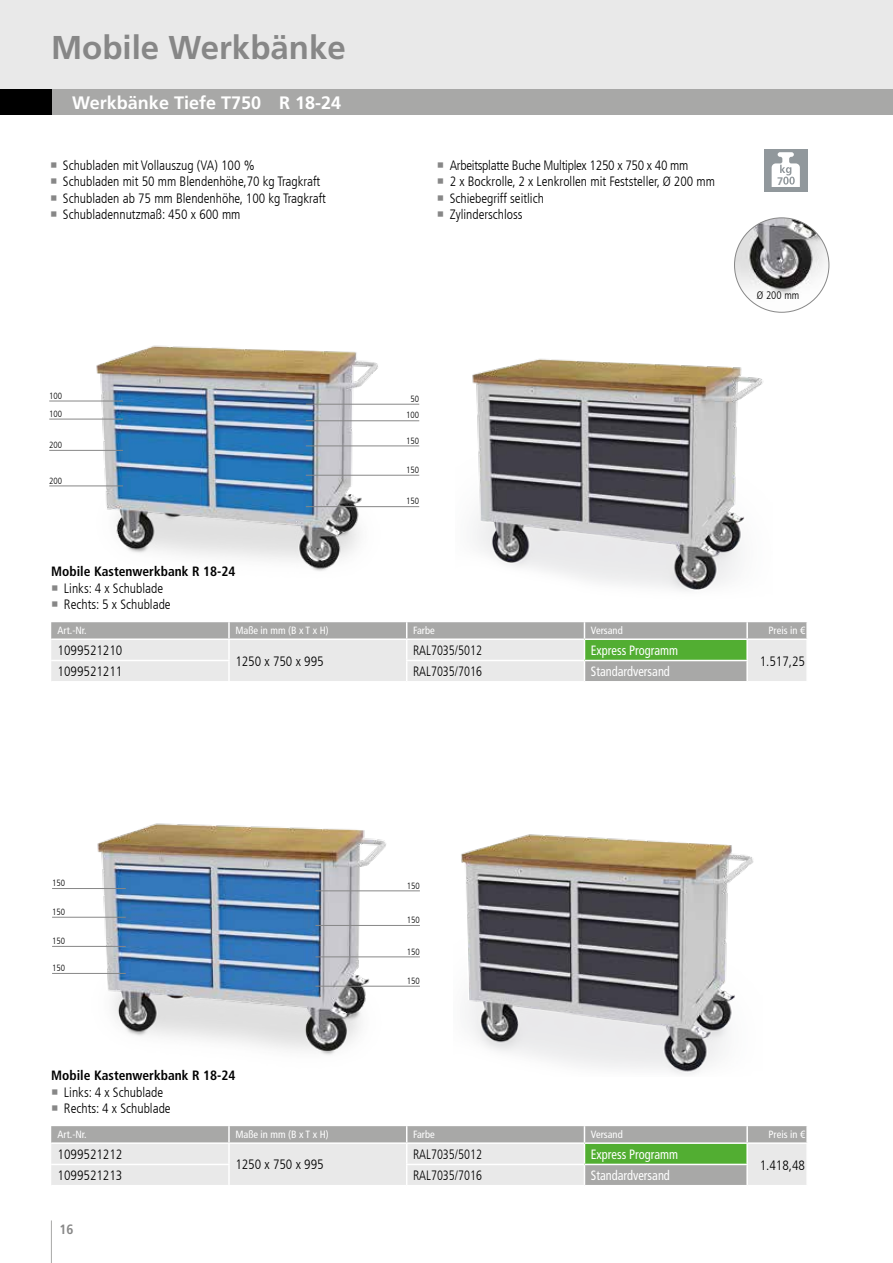
<style>
.page{position:relative;width:893px;height:1263px;background:#fff}
.page>*{position:absolute;margin:0;border:0;box-sizing:border-box;transform-origin:0 0}
.t1{font:700 33px "Frutiger LT Com";color:#878787}
.t2{font:700 18px "Frutiger LT Com";color:#fff}
.t3{font:300 condensed 13.5px/16.5px "Frutiger LT Com";color:#000}
.t4{font:condensed 13.5px "Frutiger LT Com";color:#fff;scale:.92 1}
.t5{font:700 condensed 13.5px "Frutiger LT Com";color:#000}
.t6{font:300 condensed 13.5px "Frutiger LT Com";color:#000;scale:.92 1}
.t7{font:700 condensed 13.5px "Frutiger LT Com";color:#878787}
.t8{font:300 condensed 10.95px "Frutiger LT Com";color:#000}
.t9{font:700 10.95px "Frutiger LT Com";color:#91989c}
.t10{font:condensed 10.5px "Frutiger LT Com";color:#fff}
.t11{font:300 condensed 9px/18px "Frutiger LT Com";color:#000}
</style>
<div class="page">
<div style="left:0;top:0;width:893px;height:89px;background:#e9e9e9"></div>
<hr style="left:51px;top:1220px;width:1px;height:43px;background:#a8a8a7">
<div style="left:765px;top:149px;width:43px;height:42px;background:#91989c"></div>
<img style="left:79px;top:345px;width:327px;height:226px">
<img style="left:472px;top:358px;width:291px;height:233px">
<hr style="left:49px;top:401px;width:74px;height:1px;background:#878787">
<hr style="left:49px;top:419px;width:74px;height:1px;background:#878787">
<hr style="left:49px;top:450px;width:74px;height:1px;background:#878787">
<hr style="left:49px;top:486px;width:74px;height:1px;background:#878787">
<hr style="left:306px;top:404px;width:113px;height:1px;background:#878787">
<hr style="left:306px;top:420px;width:113px;height:1px;background:#878787">
<hr style="left:306px;top:446px;width:113px;height:1px;background:#878787">
<hr style="left:306px;top:475px;width:113px;height:1px;background:#878787">
<hr style="left:306px;top:506px;width:113px;height:1px;background:#878787">
<img style="left:80px;top:823px;width:334px;height:232px">
<hr style="left:52px;top:888px;width:74px;height:1px;background:#878787">
<hr style="left:52px;top:917px;width:74px;height:1px;background:#878787">
<hr style="left:52px;top:946px;width:74px;height:1px;background:#878787">
<hr style="left:52px;top:973px;width:74px;height:1px;background:#878787">
<hr style="left:315px;top:890px;width:105px;height:1px;background:#878787">
<hr style="left:315px;top:925px;width:105px;height:1px;background:#878787">
<hr style="left:315px;top:957px;width:105px;height:1px;background:#878787">
<hr style="left:315px;top:986px;width:105px;height:1px;background:#878787">
<img style="left:734px;top:218px;width:95px;height:94px;border-radius:47px">
<svg style="left:772px;top:152px;width:28px;height:35px"></svg>
<div style="left:0;top:89px;width:893px;height:26px;background:#a8a8a7"></div>
<div style="left:0;top:89px;width:51px;height:26px;background:#000"></div>
<img style="left:461px;top:834px;width:293px;height:240px">
<svg style="left:51px;top:622px;width:756px;height:59px;background:#c8cfc6"></svg>
<hr style="left:746px;top:640px;width:2px;height:20px;background:#fff">
<hr style="left:584px;top:660px;width:164px;height:1px;background:#fff">
<svg style="left:51px;top:1126px;width:756px;height:59px;background:#c8cfc6"></svg>
<hr style="left:746px;top:1144px;width:2px;height:20px;background:#fff">
<hr style="left:584px;top:1164px;width:164px;height:1px;background:#fff">
<h1 class="t1" style="left:51px;top:28px;width:296px">Mobile Werkbänke</h1>
<h2 class="t2" style="left:72px;top:92px;width:270px">Werkbänke Tiefe T750 R 18-24</h2>
<p class="t3" style="left:63px;top:157px;width:265px">Schubladen mit Vollauszug (VA) 100 %<br>Schubladen mit 50 mm Blendenhöhe,70 kg Tragkraft Schubladen ab 75 mm Blendenhöhe, 100 kg Tragkraft Schubladennutzmaß: 450 x 600 mm</p>
<p class="t3" style="left:450px;top:157px;width:267px">Arbeitsplatte Buche Multiplex 1250 x 750 x 40 mm<br>2 x Bockrolle, 2 x Lenkrollen mit Feststeller, Ø 200 mm Schiebegriff seitlich<br>Zylinderschloss</p>
<p class="t11" style="left:49px;top:387px;width:14px">100<br>100</p>
<p class="t11" style="left:49px;top:436px;width:14px">200</p>
<p class="t11" style="left:49px;top:472px;width:14px">200</p>
<p class="t11" style="left:406px;top:391px;width:14px;line-height:16.6px;text-align:center">50<br>100</p>
<p class="t11" style="left:406px;top:432px;width:14px">150</p>
<p class="t11" style="left:406px;top:461px;width:14px">150</p>
<p class="t11" style="left:406px;top:492px;width:14px">150</p>
<p class="t9" style="left:777px;top:174px;width:8px">7</p>
<p class="t8" style="left:757px;top:289px;width:44px">Ø 200 mm</p>
<p class="t5" style="left:51px;top:564px;width:186px">Mobile Kastenwerkbank R 18-24</p>
<p class="t3" style="left:64px;top:580px;width:108px">Links: 4 x Schublade<br>Rechts: 5 x Schublade</p>
<p class="t10" style="left:58px;top:624px;width:30px">Art.-Nr.</p>
<p class="t10" style="left:235px;top:624px;width:95px">Maße in mm (B x T x H)</p>
<p class="t10" style="left:413px;top:624px;width:23px">Farbe</p>
<p class="t10" style="left:591px;top:624px;width:33px">Versand</p>
<p class="t10" style="left:768px;top:624px;width:38px">Preis in €</p>
<p class="t3" style="left:58px;top:642px;width:66px">1099521210</p>
<p class="t3" style="left:235px;top:653px;width:90px">1250 x 750 x 995</p>
<p class="t6" style="left:413px;top:642px;width:76px">RAL7035/5012</p>
<p class="t4" style="left:591px;top:642px;width:96px">Express Programm</p>
<p class="t3" style="left:760px;top:653px;width:47px">1.517,25</p>
<p class="t3" style="left:58px;top:663px;width:66px">1099521211</p>
<p class="t6" style="left:413px;top:664px;width:76px">RAL7035/7016</p>
<p class="t4" style="left:591px;top:664px;width:87px">Standardversand</p>
<p class="t11" style="left:52px;top:874px;width:14px">150</p>
<p class="t11" style="left:52px;top:903px;width:14px">150</p>
<p class="t11" style="left:52px;top:932px;width:14px">150</p>
<p class="t11" style="left:52px;top:959px;width:14px">150</p>
<p class="t11" style="left:407px;top:876px;width:14px">150</p>
<p class="t11" style="left:407px;top:911px;width:14px">150</p>
<p class="t11" style="left:407px;top:942px;width:14px">150</p>
<p class="t11" style="left:407px;top:972px;width:14px">150</p>
<p class="t5" style="left:51px;top:1068px;width:186px">Mobile Kastenwerkbank R 18-24</p>
<p class="t3" style="left:64px;top:1084px;width:108px">Links: 4 x Schublade<br>Rechts: 4 x Schublade</p>
<p class="t10" style="left:58px;top:1128px;width:30px">Art.-Nr.</p>
<p class="t10" style="left:235px;top:1128px;width:95px">Maße in mm (B x T x H)</p>
<p class="t10" style="left:413px;top:1128px;width:23px">Farbe</p>
<p class="t10" style="left:591px;top:1128px;width:33px">Versand</p>
<p class="t10" style="left:768px;top:1128px;width:38px">Preis in €</p>
<p class="t3" style="left:58px;top:1146px;width:66px">1099521212</p>
<p class="t3" style="left:235px;top:1157px;width:90px">1250 x 750 x 995</p>
<p class="t6" style="left:413px;top:1146px;width:76px">RAL7035/5012</p>
<p class="t4" style="left:591px;top:1146px;width:96px">Express Programm</p>
<p class="t3" style="left:760px;top:1157px;width:47px">1.418,48</p>
<p class="t3" style="left:58px;top:1167px;width:66px">1099521213</p>
<p class="t6" style="left:413px;top:1168px;width:76px">RAL7035/7016</p>
<p class="t4" style="left:591px;top:1167px;width:87px">Standardversand</p>
<p class="t7" style="left:60px;top:1221px;width:16px">16</p>
</div>
